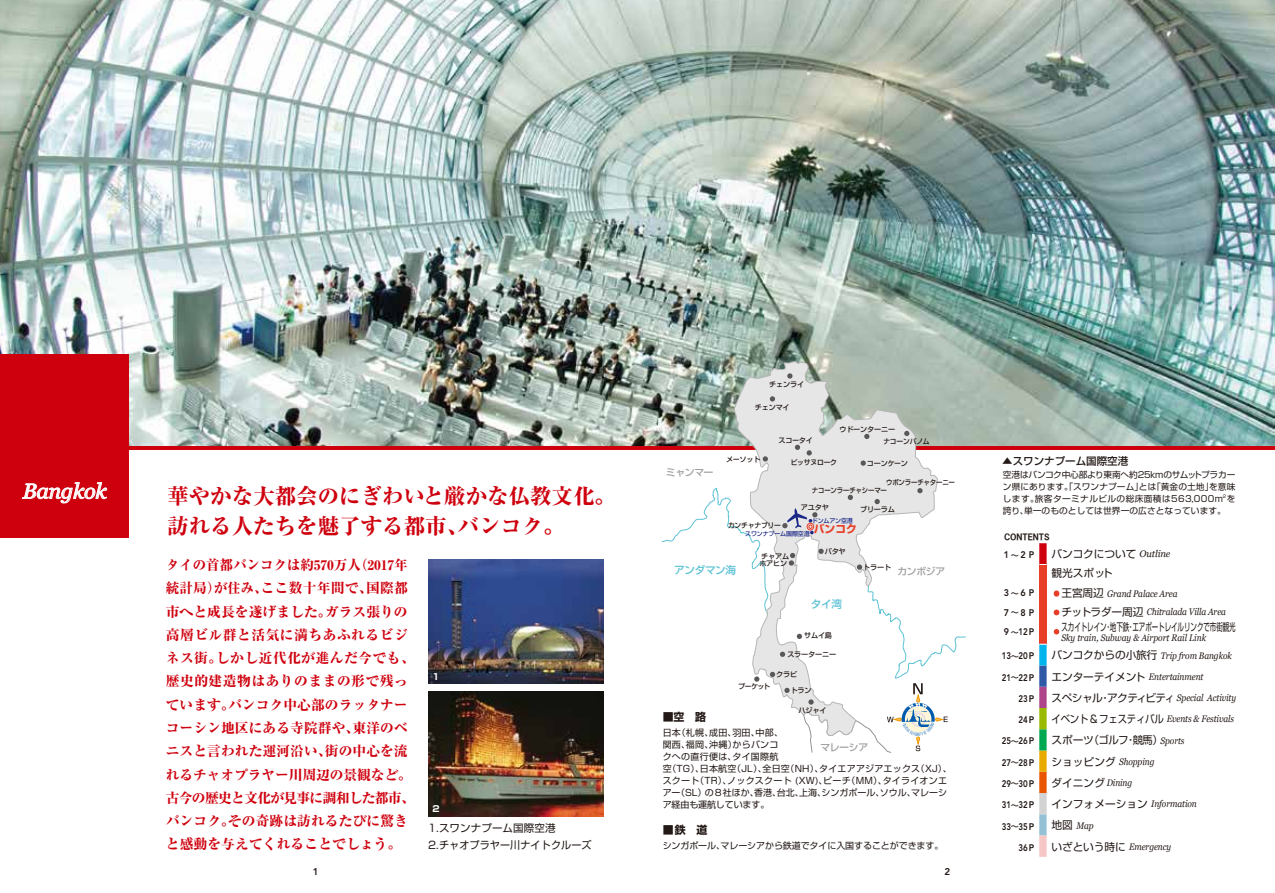
<style>
.page{position:relative;width:1275px;height:893px;background:#fff}
.page>*{position:absolute;margin:0;border:0;box-sizing:border-box;transform-origin:0 0}
.t1{font:800 21.45px/30px "Ryumin";color:#cf000e}
.t2{font:italic 21px "Georgia";letter-spacing:-.015em;color:#fff}
.t3{font:800 13.8px/23.2px "Ryumin";color:#cf000e}
.t4{font:700 10.95px "Shin Go Pro";color:#221815}
.t5{font:700 10.8px "Shin Go";color:#e83e28}
.t6{font:10.65px "Shin Go Pro";letter-spacing:-.01em;color:#221815;scale:.61 1}
.t7{font:10.65px "Shin Go Pro";letter-spacing:-.01em;color:#221815}
.t8{font:10.65px "Shin Go Pro";letter-spacing:-.03em;color:#221815}
.t9{font:500 10.65px "Shin Go";letter-spacing:-.03em;color:#5cc2d5}
.t10{font:10.5px "Shin Go Pro";letter-spacing:.01em;color:#221815}
.t11{font:500 10.5px "Shin Go Pro";color:#221815}
.t12{font:500 9.75px "Shin Go";letter-spacing:-.03em;color:#9fa0a0}
.t13{font:800 9.75px "Avenir";color:#221815}
.t14{font:italic 9.6px "Georgia";letter-spacing:-.01em;color:#221815;scale:.88 1}
.t15{font:800 9.6px "Avenir";color:#221815;scale:.83 1}
.t16{font:800 9.6px "Avenir";color:#221815;scale:.94 1}
.t17{font:9px/12px "Shin Go Pro";letter-spacing:.02em;color:#221815}
.t18{font:9px "Shin Go Pro";letter-spacing:-.01em;color:#221815}
.t19{font:8.7px/12px "Shin Go Pro";letter-spacing:.01em;color:#221815;text-align:justify}
.t20{font:700 8.7px "Shin Go Pro";color:#fff}
.t21{font:8.4px "HGP Soei Kakugothic UB";letter-spacing:-.005em;color:#221815;scale:1.13 1}
.t22{font:500 7.2px "Shin Go Pro";letter-spacing:-.025em;color:#221815}
.t23{font:500 7.2px "Shin Go Pro";letter-spacing:-.025em;color:#221815;scale:.9 1}
.t24{font:500 7.2px "Shin Go Pro";letter-spacing:-.025em;color:#221815;scale:.95 1}
.t25{font:500 6px "Shin Go Pro";letter-spacing:-.025em;color:#1c2888}
.s1{font-family:"Shin Go Pro";font-weight:500}
.s2{font-family:"Georgia";font-style:italic;font-size:9.6px}
.s3{font-family:"Shin Go Pro";font-style:normal;font-size:10.65px}
</style>
<div class="page">
<img style="left:0;top:0;width:1275px;height:446px">
<img style="left:429px;top:692px;width:174px;height:124px">
<img style="left:429px;top:559px;width:174px;height:125px">
<div style="left:0;top:355px;width:129px;height:183px;background:#cf000e"></div>
<hr style="left:60px;top:446px;width:1215px;height:4px;background:#cf000e">
<svg style="left:22px;top:482px;width:85px;height:21px"></svg>
<svg style="left:662px;top:487px;width:304px;height:168px"></svg>
<svg style="left:734px;top:362px;width:204px;height:353px"></svg>
<svg style="left:818px;top:549px;width:6px;height:5px"></svg>
<svg style="left:857px;top:564px;width:5px;height:6px"></svg>
<svg style="left:780px;top:652px;width:5px;height:5px"></svg>
<svg style="left:797px;top:634px;width:5px;height:5px"></svg>
<svg style="left:754px;top:676px;width:5px;height:6px"></svg>
<svg style="left:848px;top:495px;width:5px;height:5px"></svg>
<svg style="left:875px;top:499px;width:5px;height:5px"></svg>
<svg style="left:917px;top:488px;width:6px;height:5px"></svg>
<svg style="left:864px;top:434px;width:5px;height:5px"></svg>
<svg style="left:807px;top:450px;width:5px;height:5px"></svg>
<svg style="left:795px;top:445px;width:5px;height:5px"></svg>
<svg style="left:763px;top:456px;width:5px;height:6px"></svg>
<svg style="left:770px;top:672px;width:5px;height:5px"></svg>
<svg style="left:784px;top:688px;width:6px;height:5px"></svg>
<svg style="left:789px;top:553px;width:6px;height:13px"></svg>
<svg style="left:904px;top:431px;width:5px;height:5px"></svg>
<svg style="left:861px;top:460px;width:5px;height:6px"></svg>
<svg style="left:787px;top:373px;width:6px;height:6px"></svg>
<svg style="left:770px;top:396px;width:5px;height:5px"></svg>
<svg style="left:803px;top:683px;width:145px;height:70px"></svg>
<svg style="left:782px;top:508px;width:36px;height:26px"></svg>
<div style="left:1039px;top:564px;width:8px;height:80px;background:#e83e28"></div>
<svg style="left:1039px;top:543px;width:8px;height:22px"></svg>
<svg style="left:1039px;top:644px;width:8px;height:213px;background:#9ba388"></svg>
<svg style="left:1054px;top:590px;width:5px;height:7px"></svg>
<svg style="left:1054px;top:610px;width:5px;height:5px"></svg>
<svg style="left:1054px;top:629px;width:5px;height:5px"></svg>
<h2 class="t2" style="left:23px;top:479px;width:86px">Bangkok</h2>
<p class="t22" style="left:769px;top:378px;width:36px">チェンライ</p>
<h1 class="t1" style="left:167px;top:480px;width:450px">華やかな大都会のにぎわいと厳かな仏教文化。訪れる人たちを魅了する都市、バンコク。</h1>
<p class="t12" style="left:666px;top:466px;width:49px">ミャンマー</p>
<p class="t22" style="left:755px;top:401px;width:36px">チェンマイ</p>
<p class="t22" style="left:839px;top:423px;width:57px">ウドーンターニー</p>
<p class="t22" style="left:779px;top:435px;width:36px">スコータイ</p>
<p class="t24" style="left:883px;top:435px;width:50px">ナコーンパノム</p>
<p class="t22" style="left:867px;top:457px;width:43px">コーンケーン</p>
<p class="t22" style="left:726px;top:454px;width:36px">メーソット</p>
<p class="t24" style="left:791px;top:456px;width:50px">ピッサヌローク</p>
<p class="t23" style="left:812px;top:484px;width:85px">ナコーンラーチャシーマー</p>
<p class="t22" style="left:801px;top:502px;width:29px">アユタヤ</p>
<p class="t25" style="left:812px;top:516px;width:43px">ドンムアン空港</p>
<p class="t25" style="left:745px;top:529px;width:66px">スワンナプーム国際空港</p>
<p class="t23" style="left:886px;top:477px;width:78px">ウボンラーチャターニー</p>
<p class="t22" style="left:860px;top:503px;width:36px">ブリーラム</p>
<p class="t24" style="left:728px;top:520px;width:57px">カンチャナブリー</p>
<p class="t5" style="left:814px;top:521px;width:45px">バンコク</p>
<p class="t22" style="left:825px;top:546px;width:23px">パタヤ</p>
<p class="t22" style="left:761px;top:550px;width:29px">チャアム</p>
<p class="t3" style="left:166px;top:553px;width:251px">タイの首都バンコクは約570万人（2017年統計局）が住み、ここ数十年間で、国際都市へと成長を遂げました。ガラス張りの高層ビル群と活気に満ちあふれるビジネス街。しかし近代化が進んだ今でも、歴史的建造物はありのままの形で残っています。バンコク中心部のラッタナーコーシン地区にある寺院群や、東洋のベニスと言われた運河沿い、街の中心を流れるチャオプラヤー川周辺の景観など。古今の歴史と文化が見事に調和した都市、バンコク。その奇跡は訪れるたびに驚きと感動を与えてくれることでしょう。</p>
<p class="t13" style="left:313px;top:865px;width:7px">1</p>
<p class="t13" style="left:944px;top:865px;width:7px">2</p>
<p class="t22" style="left:759px;top:557px;width:29px">ホアヒン</p>
<p class="t22" style="left:863px;top:562px;width:29px">トラート</p>
<p class="t9" style="left:674px;top:563px;width:64px">アンダマン海</p>
<p class="t12" style="left:897px;top:565px;width:49px">カンボジア</p>
<p class="t9" style="left:811px;top:597px;width:33px">タイ湾</p>
<p class="t22" style="left:804px;top:630px;width:29px">サムイ島</p>
<p class="t22" style="left:787px;top:648px;width:50px">スラーターニー</p>
<p class="t22" style="left:776px;top:669px;width:23px">クラビ</p>
<p class="t22" style="left:791px;top:685px;width:23px">トラン</p>
<p class="t20" style="left:432px;top:670px;width:9px">1</p>
<p class="t22" style="left:738px;top:680px;width:34px">プーケット</p>
<p class="t22" style="left:799px;top:704px;width:29px">ハジャイ</p>
<p class="t4" style="left:663px;top:709px;width:45px">■空　路</p>
<p class="t17" style="left:663px;top:726px;width:290px">日本（札幌、成田、羽田、中部、<br>関西、福岡、沖縄）からバンコ<br>クへの直行便は、タイ国際航<br>空（TG）、日本航空（JL）、全日空（NH）、タイエアアジアエックス（XJ）、スクート（TR）、ノックスクート (XW)、ピーチ（MM）、タイライオンエアー（SL）の８社ほか、香港、台北、上海、シンガポール、ソウル、マレーシア経由も運航しています。</p>
<p class="t4" style="left:663px;top:821px;width:46px">■鉄　道</p>
<p class="t12" style="left:820px;top:741px;width:49px">マレーシア</p>
<p class="t20" style="left:432px;top:802px;width:9px">2</p>
<p class="t10" style="left:428px;top:820px;width:129px">1.スワンナプーム国際空港</p>
<p class="t10" style="left:428px;top:836px;width:165px">2.チャオプラヤー川ナイトクルーズ</p>
<p class="t18" style="left:663px;top:838px;width:282px">シンガポール、マレーシアから鉄道でタイに入国することができます。</p>
<p class="t11" style="left:1002px;top:452px;width:127px">▲スワンナプーム国際空港</p>
<p class="t19" style="left:1003px;top:468px;width:234px">空港はバンコク中心部より東南へ約25kmのサムットプラカーン県にあります。「スワンナプーム」とは「黄金の土地」を意味します。旅客ターミナルビルの総床面積は563,000m<sup>2</sup>を誇り、単一のものとしては世界一の広さとなっています。</p>
<p class="t21" style="left:1004px;top:532px;width:42px">CONTENTS</p>
<p class="t16" style="left:1004px;top:549px;width:34px">1<span class="s1">～</span>2 P</p>
<p class="t7" style="left:1052px;top:545px;width:120px">バンコクについて <span class="s2">Outline</span></p>
<p class="t7" style="left:1052px;top:564px;width:63px">観光スポット</p>
<p class="t16" style="left:1004px;top:587px;width:34px">3<span class="s1">～</span>6 P</p>
<p class="t14" style="left:1061px;top:588px;width:134px"><span class="s3">王宮周辺</span> Grand Palace Area</p>
<p class="t16" style="left:1004px;top:607px;width:34px">7<span class="s1">～</span>8 P</p>
<p class="t14" style="left:1061px;top:607px;width:189px"><span class="s3">チットラダー周辺</span> Chitralada Villa Area</p>
<p class="t16" style="left:1004px;top:626px;width:34px">9 <span class="s1">～</span>12P</p>
<p class="t6" style="left:1061px;top:619px;width:287px">スカイトレイン・地下鉄・エアポートレイルリンクで市街観光</p>
<p class="t14" style="left:1061px;top:632px;width:166px">Sky train, Subway &amp; Airport Rail Link</p>
<p class="t15" style="left:1002px;top:650px;width:41px">13<span class="s1">～</span>20P</p>
<p class="t14" style="left:1052px;top:650px;width:206px"><span class="s3">バンコクからの小旅行</span> Trip from Bangkok</p>
<p class="t15" style="left:1002px;top:672px;width:41px">21<span class="s1">～</span>22P</p>
<p class="t14" style="left:1052px;top:671px;width:174px"><span class="s3">エンターテイメント</span> Entertainment</p>
<p class="t15" style="left:1018px;top:693px;width:20px">23P</p>
<p class="t14" style="left:1052px;top:692px;width:211px"><span class="s3">スペシャル・アクティビティ</span> Special Activity</p>
<p class="t15" style="left:1018px;top:714px;width:20px">24P</p>
<p class="t14" style="left:1052px;top:714px;width:209px"><span class="s3">イベント＆フェスティバル</span> Events &amp; Festivals</p>
<p class="t15" style="left:1002px;top:735px;width:41px">25<span class="s1">～</span>26P</p>
<p class="t8" style="left:1052px;top:732px;width:135px">スポーツ（ゴルフ・競馬）<span class="s2">Sports</span></p>
<p class="t15" style="left:1002px;top:757px;width:41px">27<span class="s1">～</span>28P</p>
<p class="t14" style="left:1052px;top:756px;width:118px"><span class="s3">ショッピング</span> Shopping</p>
<p class="t15" style="left:1002px;top:778px;width:41px">29<span class="s1">～</span>30P</p>
<p class="t14" style="left:1052px;top:777px;width:93px"><span class="s3">ダイニング</span> Dining</p>
<p class="t15" style="left:1002px;top:799px;width:41px">31<span class="s1">～</span>32P</p>
<p class="t14" style="left:1052px;top:799px;width:167px"><span class="s3">インフォメーション</span> Information</p>
<p class="t15" style="left:1002px;top:820px;width:41px">33<span class="s1">～</span>35P</p>
<p class="t14" style="left:1052px;top:820px;width:49px"><span class="s3">地図</span> Map</p>
<p class="t15" style="left:1018px;top:842px;width:20px">36P</p>
<p class="t14" style="left:1052px;top:841px;width:138px"><span class="s3">いざという時に</span> Emergency</p>
</div>
